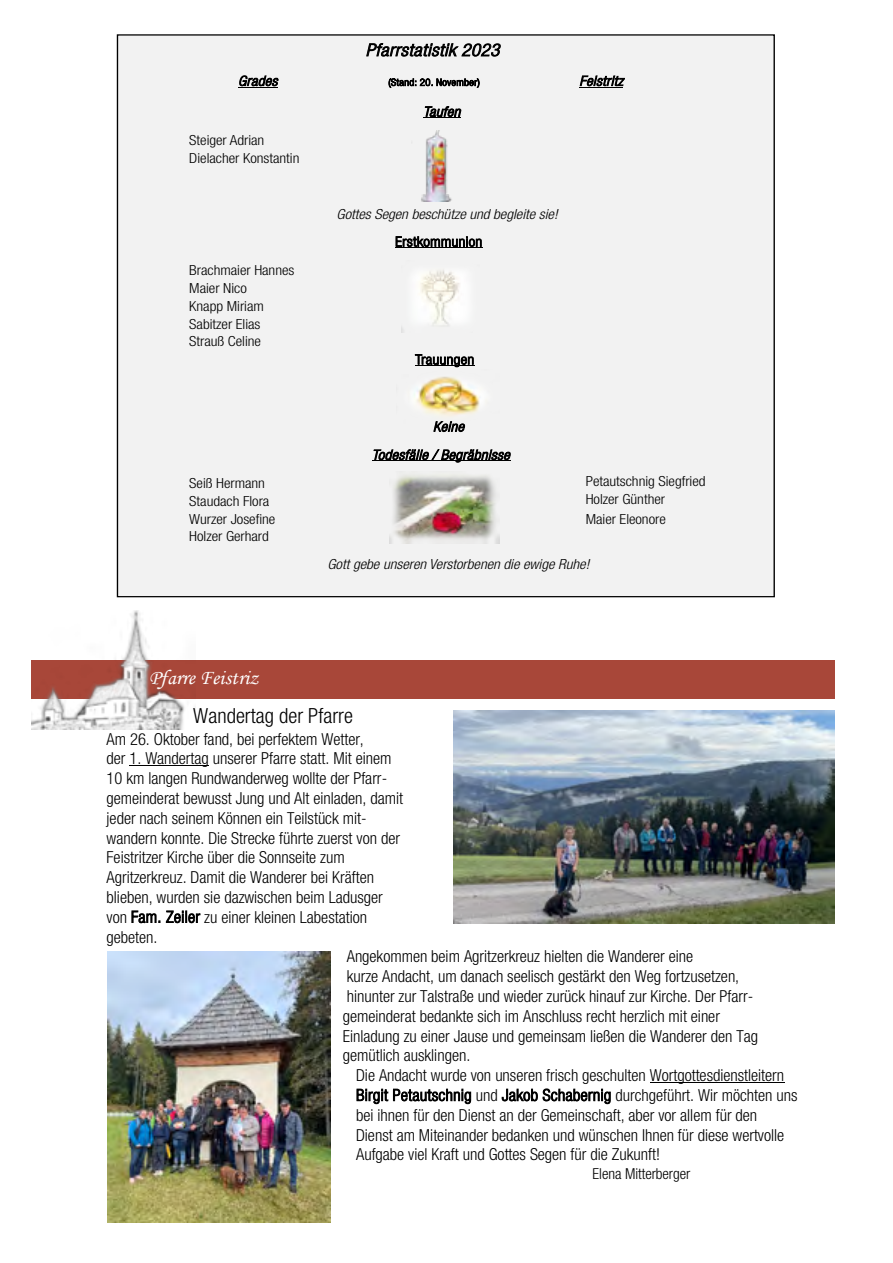
<style>
.page{position:relative;width:893px;height:1263px;background:#fff}
.page>*{position:absolute;margin:0;border:0;box-sizing:border-box;transform-origin:0 0}
.t1{font:300 condensed 20.85px "Helvetica Neue LT Pro";color:#000}
.t2{font:20.85px "Monotype Corsiva";color:#fff}
.t3{font:italic 300 condensed 17.25px "Helvetica Neue LT Pro";letter-spacing:.02em;color:#000;scale:1.12 1}
.t4{font:300 condensed 16.5px/19.8px "Helvetica Neue LT Pro";color:#000}
.t5{font:300 condensed 16.2px "Helvetica Neue LT Pro";letter-spacing:.02em;color:#000}
.t6{font:300 condensed 15.15px "Helvetica Neue LT Pro";letter-spacing:-.005em;color:#000}
.t7{font:300 condensed 13.95px/17.9px "Helvetica Neue LT Pro";color:#000;scale:1.09 1}
.t8{font:italic 300 condensed 13.95px "Helvetica Neue LT Pro";color:#000;scale:1.09 1}
.t9{font:italic 300 condensed 13.65px/28px "Helvetica Neue LT Pro";letter-spacing:.02em;color:#000;scale:1.12 1}
.t10{font:300 condensed 13.65px "Helvetica Neue LT Pro";letter-spacing:.02em;color:#000;scale:1.12 1}
.t11{font:300 condensed 9.75px "Helvetica Neue LT Pro";letter-spacing:.025em;color:#000;scale:1.12 1}
.s1{font-size:16.2px}
.s2{font-size:16.5px}
</style>
<div class="page">
<div style="left:117px;top:35px;width:657px;height:562px;background:#f2f2f2"></div>
<hr style="left:238px;top:87px;width:40px;height:1px;background:#000">
<hr style="left:579px;top:87px;width:44px;height:1px;background:#000">
<hr style="left:423px;top:118px;width:38px;height:1px;background:#000">
<hr style="left:395px;top:248px;width:87px;height:1px;background:#000">
<hr style="left:415px;top:365px;width:59px;height:1px;background:#000">
<hr style="left:372px;top:461px;width:138px;height:1px;background:#000">
<img style="left:421px;top:130px;width:31px;height:72px">
<img style="left:389px;top:475px;width:111px;height:68px">
<img style="left:401px;top:270px;width:65px;height:62px">
<img style="left:413px;top:376px;width:70px;height:40px">
<hr style="left:130px;top:765px;width:79px;height:1px;background:#000">
<hr style="left:650px;top:1082px;width:134px;height:1px;background:#000">
<div style="left:31px;top:660px;width:804px;height:39px;background:#a84739"></div>
<img style="left:31px;top:611px;width:154px;height:118px">
<img style="left:453px;top:711px;width:381px;height:212px">
<img style="left:107px;top:951px;width:223px;height:271px">
<p class="t3" style="left:366px;top:40px;width:121px">Pfarrstatistik 2023</p>
<p class="t9" style="left:238px;top:67px;width:37px">Grades</p>
<p class="t11" style="left:388px;top:77px;width:83px">(Stand: 20. November)</p>
<p class="t9" style="left:579px;top:67px;width:40px">Feistritz</p>
<p class="t9" style="left:423px;top:98px;width:35px">Taufen</p>
<p class="t7" style="left:189px;top:131px;width:103px">Steiger Adrian<br>Dielacher Konstantin</p>
<p class="t7" style="left:189px;top:261px;width:98px">Brachmaier Hannes<br>Maier Nico<br>Knapp Miriam<br>Sabitzer Elias<br>Strauß Celine</p>
<p class="t8" style="left:337px;top:206px;width:204px">Gottes Segen beschütze und begleite sie!</p>
<p class="t10" style="left:395px;top:234px;width:79px">Erstkommunion</p>
<p class="t10" style="left:415px;top:352px;width:54px">Trauungen</p>
<p class="t9" style="left:372px;top:413px;width:125px;text-indent:61px">Keine<br>Todesfälle / Begräbnisse</p>
<p class="t7" style="left:189px;top:473px;width:80px">Seiß Hermann<br>Staudach Flora<br>Wurzer Josefine</p>
<p class="t7" style="left:586px;top:472px;width:111px;line-height:18.6px">Petautschnig Siegfried<br>Holzer Günther<br>Maier Eleonore</p>
<p class="t7" style="left:189px;top:527px;width:75px">Holzer Gerhard</p>
<p class="t8" style="left:327px;top:556px;width:242px">Gott gebe unseren Verstorbenen die ewige Ruhe!</p>
<p class="t2" style="left:149px;top:665px;width:111px">Pfarre Feistriz</p>
<p class="t1" style="left:193px;top:704px;width:161px">Wandertag der Pfarre</p>
<p class="t4" style="left:107px;top:729px;width:259px">Am 26. Oktober fand, bei perfektem Wetter,</p>
<p class="t4" style="left:107px;top:748px;width:286px">der 1. Wandertag unserer Pfarre statt. Mit einem</p>
<p class="t4" style="left:107px;top:768px;width:282px">10 km langen Rundwanderweg wollte der Pfarr-</p>
<p class="t4" style="left:107px;top:788px;width:298px">gemeinderat bewusst Jung und Alt einladen, damit</p>
<p class="t4" style="left:107px;top:808px;width:262px">jeder nach seinem Können ein Teilstück mit-</p>
<p class="t4" style="left:107px;top:828px;width:295px">wandern konnte. Die Strecke führte zuerst von der</p>
<p class="t4" style="left:107px;top:847px;width:240px">Feistritzer Kirche über die Sonnseite zum</p>
<p class="t4" style="left:107px;top:867px;width:269px">Agritzerkreuz. Damit die Wanderer bei Kräften</p>
<p class="t4" style="left:107px;top:887px;width:278px">blieben, wurden sie dazwischen beim Ladusger</p>
<p class="t4" style="left:107px;top:907px;width:262px">von <span class="s1">Fam. Zeiler</span> zu einer kleinen Labestation</p>
<p class="t4" style="left:107px;top:927px;width:52px">gebeten.</p>
<p class="t4" style="left:347px;top:946px;width:348px">Angekommen beim Agritzerkreuz hielten die Wanderer eine</p>
<p class="t4" style="left:347px;top:966px;width:394px">kurze Andacht, um danach seelisch gestärkt den Weg fortzusetzen,</p>
<p class="t4" style="left:347px;top:986px;width:408px">hinunter zur Talstraße und wieder zurück hinauf zur Kirche. Der Pfarr-</p>
<p class="t4" style="left:343px;top:1006px;width:379px">gemeinderat bedankte sich im Anschluss recht herzlich mit einer</p>
<p class="t4" style="left:343px;top:1026px;width:417px">Einladung zu einer Jause und gemeinsam ließen die Wanderer den Tag</p>
<p class="t4" style="left:343px;top:1045px;width:129px">gemütlich ausklingen.</p>
<p class="t4" style="left:356px;top:1065px;width:430px">Die Andacht wurde von unseren frisch geschulten Wortgottesdienstleitern</p>
<p class="t5" style="left:356px;top:1086px;width:443px">Birgit Petautschnig <span class="s2">und</span> Jakob Schabernig <span class="s2">durchgeführt. Wir möchten uns</span></p>
<p class="t4" style="left:356px;top:1105px;width:430px">bei ihnen für den Dienst an der Gemeinschaft, aber vor allem für den<br>Dienst am Miteinander bedanken und wünschen Ihnen für diese wertvolle<br>Aufgabe viel Kraft und Gottes Segen für die Zukunft!</p>
<p class="t6" style="left:593px;top:1165px;width:99px">Elena Mitterberger</p>
</div>
